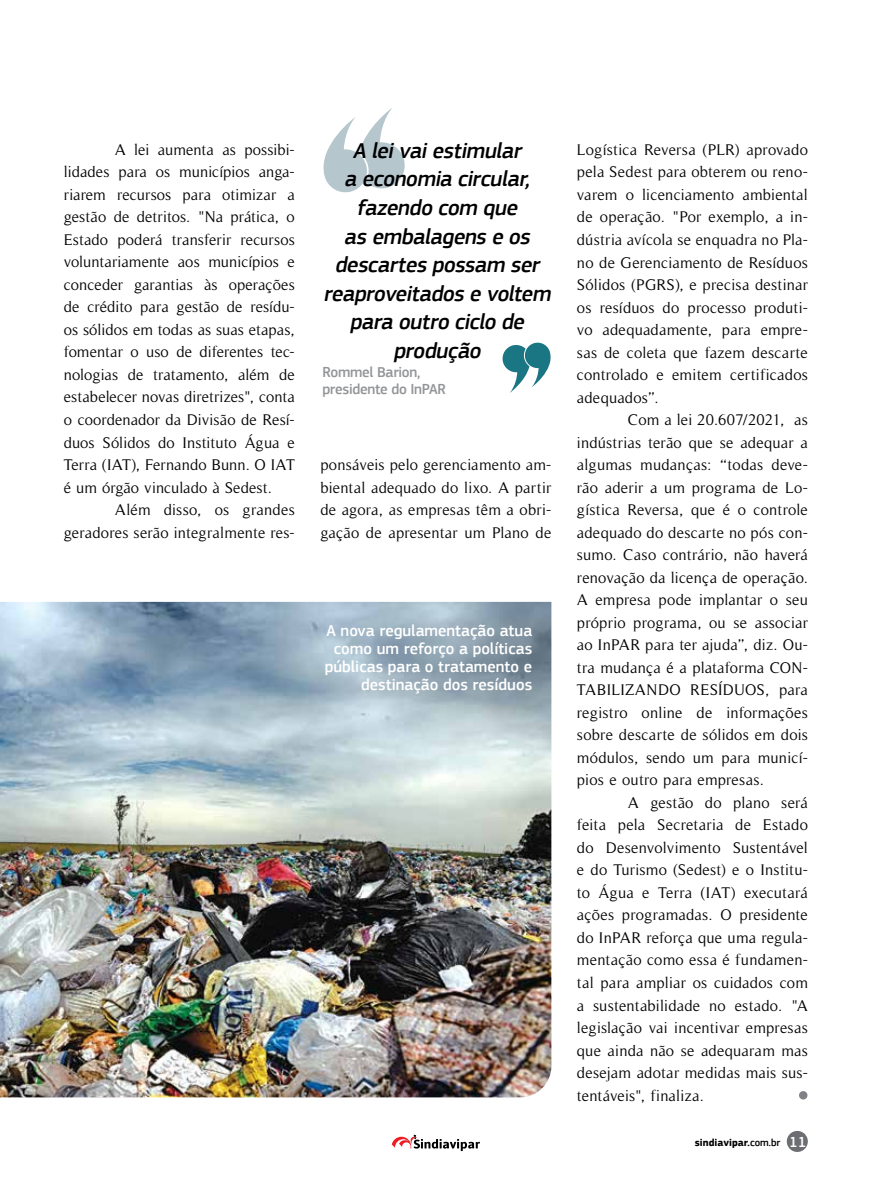
<style>
.page{position:relative;width:893px;height:1191px;background:#fff}
.page>*{position:absolute;margin:0;border:0;box-sizing:border-box;transform-origin:0 0}
.t1{font:italic 500 22.5px/28.5px "PF Square Sans Pro";color:#000;text-align:center}
.t2{font:500 16.5px/18px "PF Square Sans Pro";color:#fff;text-align:right}
.t3{font:15.75px/22.5px "Timeless";letter-spacing:.015em;color:#000;text-align:justify}
.t4{font:500 15px/16.5px "PF Square Sans Pro";letter-spacing:-.02em;color:#939598}
.t5{font:700 10.5px "PF Square Sans Pro";color:#000}
.s1{font-weight:500}
.s2{font-weight:500;font-size:15px;color:#fff}
</style>
<div class="page">
<div style="left:799px;top:1091px;width:8px;height:8px;background:#808285;border-radius:50%"></div>
<img style="left:0;top:602px;width:551px;height:495px">
<svg style="left:323px;top:108px;width:82px;height:85px"></svg>
<svg style="left:502px;top:342px;width:49px;height:51px"></svg>
<div style="left:787px;top:1130px;width:21px;height:22px;background:#6d6e71;border-radius:50%"></div>
<svg style="left:392px;top:1134px;width:88px;height:17px"></svg>
<p class="t3" style="left:64px;top:138px;width:233px;text-indent:51px">A lei aumenta as possibi&shy;lidades para os municípios anga&shy;riarem recursos para otimizar a gestão de detritos. "Na prática, o Estado poderá transferir recursos voluntariamente aos municípios e conceder garantias às operações de crédito para gestão de resídu&shy;os sólidos em todas as suas etapas, fomentar o uso de diferentes tec&shy;nologias de tratamento, além de estabelecer novas diretrizes", conta o coordenador da Divisão de Resí&shy;duos Sólidos do Instituto Água e Terra (IAT), Fernando Bunn. O IAT é um órgão vinculado à Sedest.</p>
<p class="t3" style="left:64px;top:498px;width:233px;text-align:right">Além disso, os grandes geradores serão integralmente res-</p>
<h1 class="t1" style="left:323px;top:137px;width:234px">A leivaiestimular<br>a economia circular, fazendo com que<br>as embalagens e os descartes possam ser reaproveitados e voltem para outro ciclo de produção</h1>
<p class="t4" style="left:322px;top:364px;width:125px">Rommel Barion, presidente do InPAR</p>
<p class="t3" style="left:320px;top:453px;width:233px">ponsáveis pelo gerenciamento am&shy;biental adequado do lixo. A partir de agora, as empresas têm a obri&shy;gação de apresentar um Plano de</p>
<p class="t2" style="left:325px;top:621px;width:209px">A nova regulamentação atua como um reforço a políticas públicas para o tratamento e destinação dos resíduos</p>
<p class="t3" style="left:577px;top:138px;width:233px">Logística Reversa (PLR) aprovado pela Sedest para obterem ou reno&shy;varem o licenciamento ambiental de operação. "Por exemplo, a in&shy;dústria avícola se enquadra no Pla&shy;no de Gerenciamento de Resíduos Sólidos (PGRS), e precisa destinar os resíduos do processo produti&shy;vo adequadamente, para empre&shy;sas de coleta que fazem descarte controlado e emitem certificados adequados”.</p>
<p class="t3" style="left:577px;top:408px;width:233px;text-indent:51px">Com a lei 20.607/2021, as indústrias terão que se adequar a algumas mudanças: “todas deve&shy;rão aderir a um programa de Lo&shy;gística Reversa, que é o controle adequado do descarte no pós con&shy;sumo. Caso contrário, não haverá renovação da licença de operação.<br>A empresa pode implantar o seu próprio programa, ou se associar ao InPAR para ter ajuda”, diz. Ou&shy;tra mudança é a plataforma CON-TABILIZANDO RESÍDUOS, para registro online de informações sobre descarte de sólidos em dois módulos, sendo um para municí&shy;pios e outro para empresas.</p>
<p class="t3" style="left:577px;top:791px;width:233px;text-indent:51px">A gestão do plano será feita pela Secretaria de Estado do Desenvolvimento Sustentável e do Turismo (Sedest) e o Institu&shy;to Água e Terra (IAT) executará ações programadas. O presidente do InPAR reforça que uma regula&shy;mentação como essa é fundamen&shy;tal para ampliar os cuidados com a sustentabilidade no estado. "A legislação vai incentivar empresas que ainda não se adequaram mas desejam adotar medidas mais sus&shy;tentáveis", finaliza.</p>
<p class="t5" style="left:695px;top:1135px;width:113px">sindiavipar.<span class="s1">com.br</span> <span class="s2">11</span></p>
</div>
